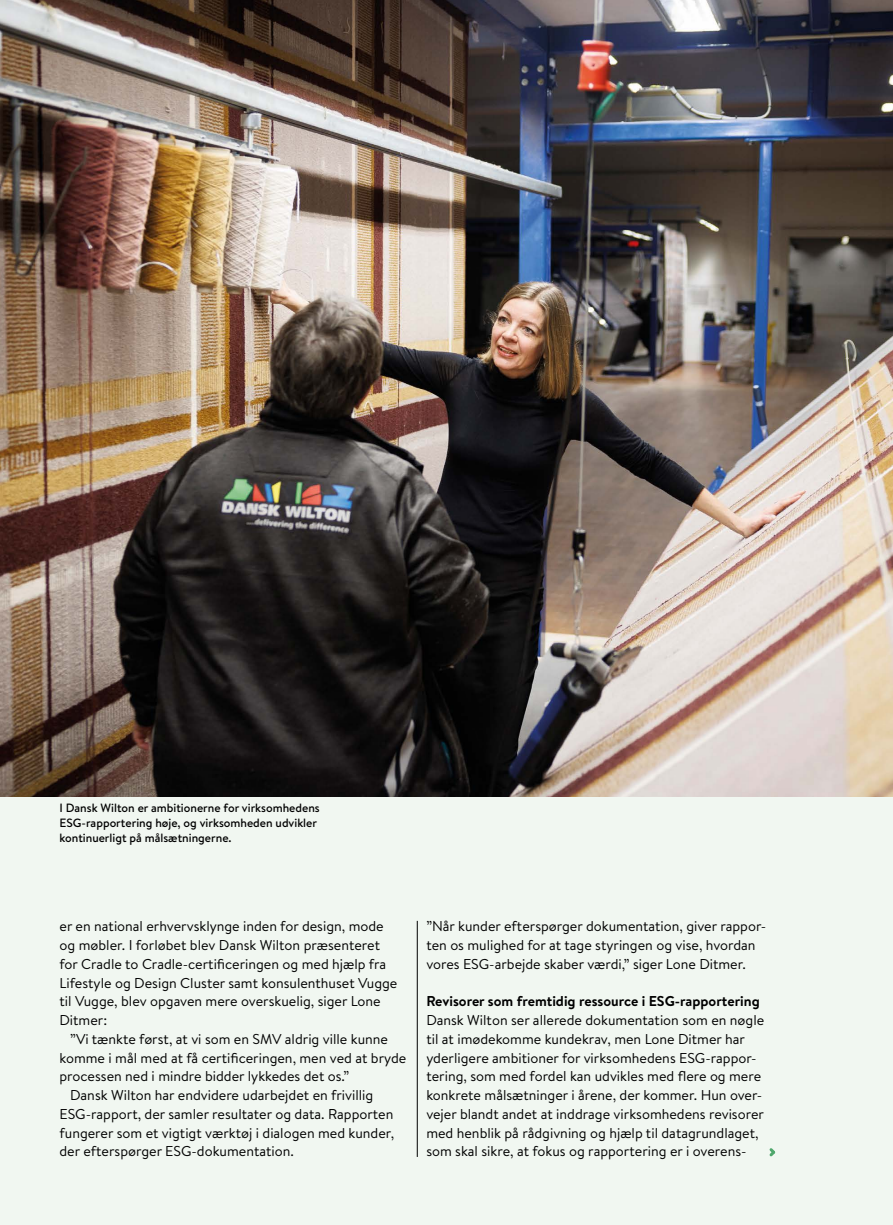
<style>
.page{position:relative;width:893px;height:1225px;background:#f1f7f1}
.page>*{position:absolute;margin:0;border:0;box-sizing:border-box;transform-origin:0 0}
.t1{font:14.25px/18.8px "Brandon Text";color:#000}
.t2{font:700 14.25px "Brandon Text";color:#000}
.t3{font:500 12px/15px "Brandon Text";color:#000}
</style>
<div class="page">
<hr style="left:417px;top:921px;width:1px;height:236px;background:#000">
<svg style="left:769px;top:1148px;width:7px;height:9px"></svg>
<img style="left:0;top:0;width:893px;height:796px">
<p class="t3" style="left:60px;top:799px;width:262px">I Dansk Wilton er ambitionerne for virksomhedens<br>ESG-rapportering høje, og virksomheden udvikler kontinuerligt på målsætningerne.</p>
<p class="t1" style="left:60px;top:916px;width:339px">er en national erhvervsklynge inden for design, mode og møbler. I forløbet blev Dansk Wilton præsenteret for Cradle to Cradle-certificeringen og med hjælp fra Lifestyle og Design Cluster samt konsulenthuset Vugge til Vugge, blev opgaven mere overskuelig, siger Lone Ditmer:</p>
<p class="t1" style="left:70px;top:1029px;width:319px">”Vi tænkte først, at vi som en SMV aldrig ville kunne</p>
<p class="t1" style="left:60px;top:1047px;width:348px">komme i mål med at få certificeringen, men ved at bryde</p>
<p class="t1" style="left:60px;top:1066px;width:291px">processen ned i mindre bidder lykkedes det os.”</p>
<p class="t1" style="left:70px;top:1085px;width:305px">Dansk Wilton har endvidere udarbejdet en frivillig</p>
<p class="t1" style="left:60px;top:1104px;width:335px">ESG-rapport, der samler resultater og data. Rapporten</p>
<p class="t1" style="left:60px;top:1122px;width:336px">fungerer som et vigtigt værktøj i dialogen med kunder,</p>
<p class="t1" style="left:60px;top:1141px;width:236px">der efterspørger ESG-dokumentation.</p>
<p class="t1" style="left:426px;top:916px;width:341px">”Når kunder efterspørger dokumentation, giver rappor&shy;ten os mulighed for at tage styringen og vise, hvordan vores ESG-arbejde skaber værdi,” siger Lone Ditmer.</p>
<p class="t2" style="left:426px;top:991px;width:335px">Revisorer som fremtidig ressource i ESG-rapportering</p>
<p class="t1" style="left:426px;top:1010px;width:339px">Dansk Wilton ser allerede dokumentation som en nøgle til at imødekomme kundekrav, men Lone Ditmer har yderligere ambitioner for virksomhedens ESG-rappor&shy;tering, som med fordel kan udvikles med flere og mere konkrete målsætninger i årene, der kommer. Hun over&shy;vejer blandt andet at inddrage virksomhedens revisorer med henblik på rådgivning og hjælp til datagrundlaget, som skal sikre, at fokus og rapportering er i overens-</p>
</div>
